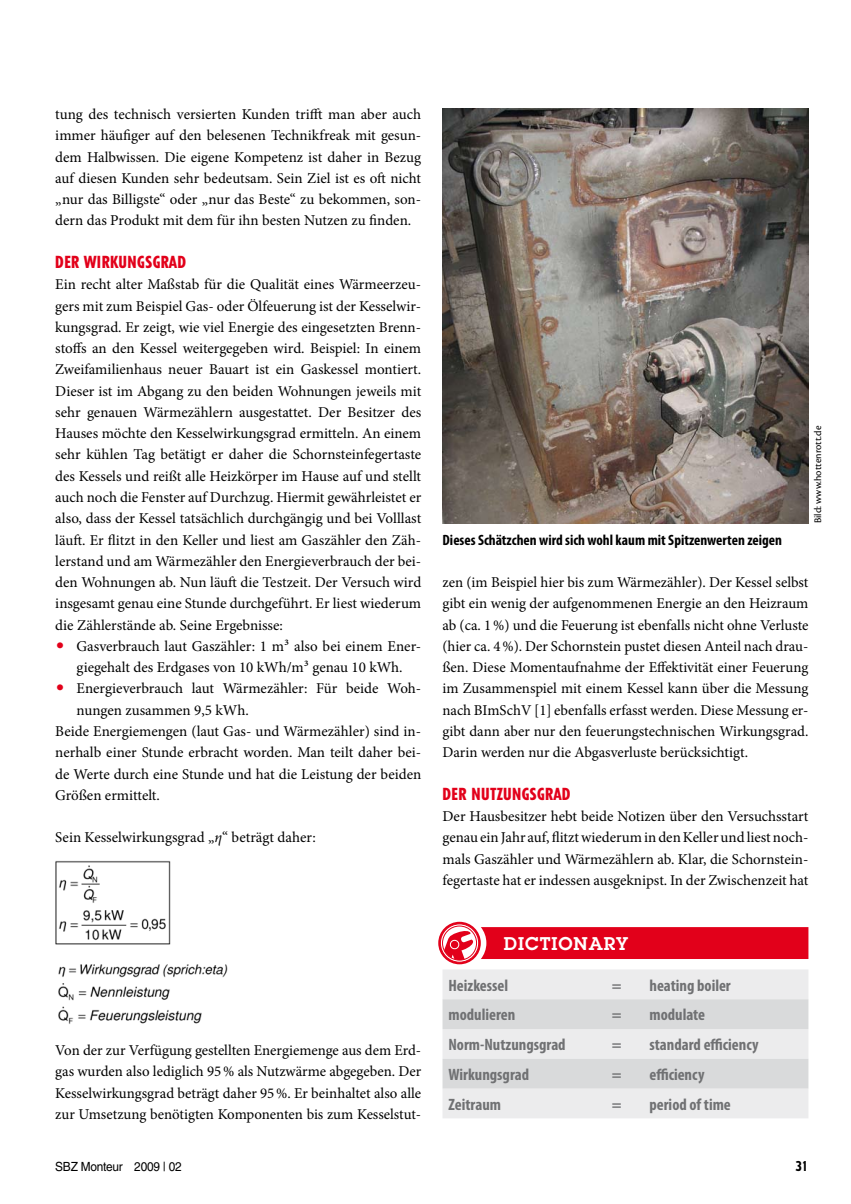
<style>
.page{position:relative;width:851px;height:1204px;background:#fff}
.page>*{position:absolute;margin:0;border:0;box-sizing:border-box;transform-origin:0 0}
.t1{font:600 18px "Lubalin Graph Std";letter-spacing:.05em;color:#fff}
.t2{font:700 condensed 16.5px "Myriad Pro";color:#707173}
.t3{font:800 condensed 16.5px "Tempo Std";letter-spacing:.03em;color:#e2001a}
.t4{font:15px/21.3px "Minion Pro";color:#000;text-align:justify}
.t5{font:700 condensed 15px "Myriad Pro";color:#000}
.t6{font:800 condensed 13.5px "Tempo Std";color:#000}
.t7{font:12.6px "Helvetica LT Std";letter-spacing:-.02em;color:#000;scale:.94 1}
.t8{font:10.5px "Cronos Pro";color:#000}
.s1{color:#e2001a}
.s2{font-style:italic}
</style>
<div class="page">
<img style="left:442px;top:108px;width:366px;height:415px">
<svg style="left:439px;top:923px;width:40px;height:40px"></svg>
<div style="left:438px;top:921px;width:42px;height:43px;border:3px solid #e2001a;border-radius:50%"></div>
<svg style="left:440px;top:923px;width:38px;height:39px"></svg>
<div style="left:440px;top:923px;width:38px;height:39px;border:1px solid #e2001a;border-radius:50%"></div>
<svg style="left:442px;top:930px;width:32px;height:30px"></svg>
<div style="left:442px;top:925px;width:35px;height:35px;border:1px solid #e2001a;border-radius:50%"></div>
<img style="left:55px;top:860px;width:173px;height:164px">
<div style="left:442px;top:969px;width:366px;height:149px;background:#ececed"></div>
<svg style="left:442px;top:999px;width:366px;height:89px;background:#dfe0e1"></svg>
<div style="left:480px;top:927px;width:328px;height:31px;background:#e2001a"></div>
<p class="t4" style="left:55px;top:104px;width:367px">tung des technisch versierten Kunden trifft man aber auch immer häufiger auf den belesenen Technikfreak mit gesun&shy;dem Halbwissen. Die eigene Kompetenz ist daher in Bezug auf diesen Kunden sehr bedeutsam. Sein Ziel ist es oft nicht „nur das Billigste“ oder „nur das Beste“ zu bekommen, son&shy;dern das Produkt mit dem für ihn besten Nutzen zu finden.</p>
<p class="t3" style="left:55px;top:251px;width:130px">DER WIRKUNGSGRAD</p>
<p class="t4" style="left:55px;top:274px;width:367px">Ein recht alter Maßstab für die Qualität eines Wärmeerzeu&shy;gers mit zum Beispiel Gas- oder Ölfeuerung ist der Kesselwir&shy;kungsgrad. Er zeigt, wie viel Energie des eingesetzten Brenn&shy;stoffs an den Kessel weitergegeben wird. Beispiel: In einem Zweifamilienhaus neuer Bauart ist ein Gaskessel montiert.<br>Dieser ist im Abgang zu den beiden Wohnungen jeweils mit sehr genauen Wärmezählern ausgestattet. Der Besitzer des Hauses möchte den Kesselwirkungsgrad ermitteln. An einem sehr kühlen Tag betätigt er daher die Schornsteinfegertaste des Kessels und reißt alle Heizkörper im Hause auf und stellt auch noch die Fenster auf Durchzug. Hiermit gewährleistet er also, dass der Kessel tatsächlich durchgängig und bei Volllast läuft. Er flitzt in den Keller und liest am Gaszähler den Zäh&shy;lerstand und am Wärmezähler den Energieverbrauch der bei&shy;den Wohnungen ab. Nun läuft die Testzeit. Der Versuch wird insgesamt genau eine Stunde durchgeführt. Er liest wiederum die Zählerstände ab. Seine Ergebnisse:</p>
<p class="t4" style="left:55px;top:635px;width:367px;text-align:center"><span class="s1">•</span> Gasverbrauch laut Gaszähler: 1 m³ also bei einem Ener&shy;giegehalt des Erdgases von 10 kWh/m³ genau 10 kWh.</p>
<p class="t4" style="left:55px;top:678px;width:367px"><span class="s1">•</span> Energieverbrauch laut Wärmezähler: Für beide Woh-</p>
<p class="t4" style="left:77px;top:699px;width:174px">nungen zusammen 9,5 kWh.</p>
<p class="t4" style="left:55px;top:720px;width:367px">Beide Energiemengen (laut Gas- und Wärmezähler) sind in-</p>
<p class="t4" style="left:55px;top:741px;width:367px">nerhalb einer Stunde erbracht worden. Man teilt daher bei-</p>
<p class="t4" style="left:55px;top:763px;width:367px">de Werte durch eine Stunde und hat die Leistung der beiden</p>
<p class="t4" style="left:55px;top:784px;width:106px">Größen ermittelt.</p>
<p class="t4" style="left:55px;top:827px;width:262px">Sein Kesselwirkungsgrad „<span class="s2">η</span>“ beträgt daher:</p>
<p class="t4" style="left:55px;top:1039px;width:367px">Von der zur Verfügung gestellten Energiemenge aus dem Erd&shy;gas wurden also lediglich 95% als Nutzwärme abgegeben. Der Kesselwirkungsgrad beträgt daher 95%. Er beinhaltet also alle zur Umsetzung benötigten Komponenten bis zum Kesselstut-</p>
<p class="t5" style="left:442px;top:530px;width:341px">Dieses Schätzchen wird sich wohl kaum mit Spitzenwerten zeigen</p>
<p class="t8" style="left:811px;top:523px;width:99px;rotate:-90deg">Bild: www.hottenrott.de</p>
<p class="t4" style="left:442px;top:571px;width:367px">zen (im Beispiel hier bis zum Wärmezähler). Der Kessel selbst gibt ein wenig der aufgenommenen Energie an den Heizraum ab (ca. 1%) und die Feuerung ist ebenfalls nicht ohne Verluste (hier ca. 4%). Der Schornstein pustet diesen Anteil nach drau&shy;ßen. Diese Momentaufnahme der Effektivität einer Feuerung im Zusammenspiel mit einem Kessel kann über die Messung nach BImSchV [1] ebenfalls erfasst werden. Diese Messung er&shy;gibt dann aber nur den feuerungstechnischen Wirkungsgrad.<br>Darin werden nur die Abgasverluste berücksichtigt.</p>
<p class="t3" style="left:442px;top:783px;width:127px">DER NUTZUNGSGRAD</p>
<p class="t4" style="left:442px;top:805px;width:367px">Der Hausbesitzer hebt beide Notizen über den Versuchsstart genau ein Jahr auf, flitzt wiederum in den Keller und liest noch&shy;mals Gaszähler und Wärmezählern ab. Klar, die Schornstein&shy;fegertaste hat er indessen ausgeknipst. In der Zwischenzeit hat</p>
<p class="t1" style="left:504px;top:931px;width:126px">DICTIONARY</p>
<p class="t2" style="left:448px;top:974px;width:61px">Heizkessel</p>
<p class="t2" style="left:611px;top:974px;width:11px">=</p>
<p class="t2" style="left:649px;top:974px;width:83px">heating boiler</p>
<p class="t2" style="left:448px;top:1004px;width:68px">modulieren</p>
<p class="t2" style="left:611px;top:1004px;width:11px">=</p>
<p class="t2" style="left:649px;top:1004px;width:57px">modulate</p>
<p class="t2" style="left:448px;top:1034px;width:119px">Norm-Nutzungsgrad</p>
<p class="t2" style="left:611px;top:1034px;width:11px">=</p>
<p class="t2" style="left:649px;top:1034px;width:111px">standard efficiency</p>
<p class="t2" style="left:448px;top:1063px;width:82px">Wirkungsgrad</p>
<p class="t2" style="left:611px;top:1063px;width:11px">=</p>
<p class="t2" style="left:649px;top:1063px;width:56px">efficiency</p>
<p class="t2" style="left:448px;top:1093px;width:54px">Zeitraum</p>
<p class="t2" style="left:611px;top:1093px;width:11px">=</p>
<p class="t2" style="left:649px;top:1093px;width:83px">period of time</p>
<p class="t7" style="left:55px;top:1158px;width:136px">SBZ Monteur 2009 | 02</p>
<p class="t6" style="left:795px;top:1157px;width:14px">31</p>
</div>
